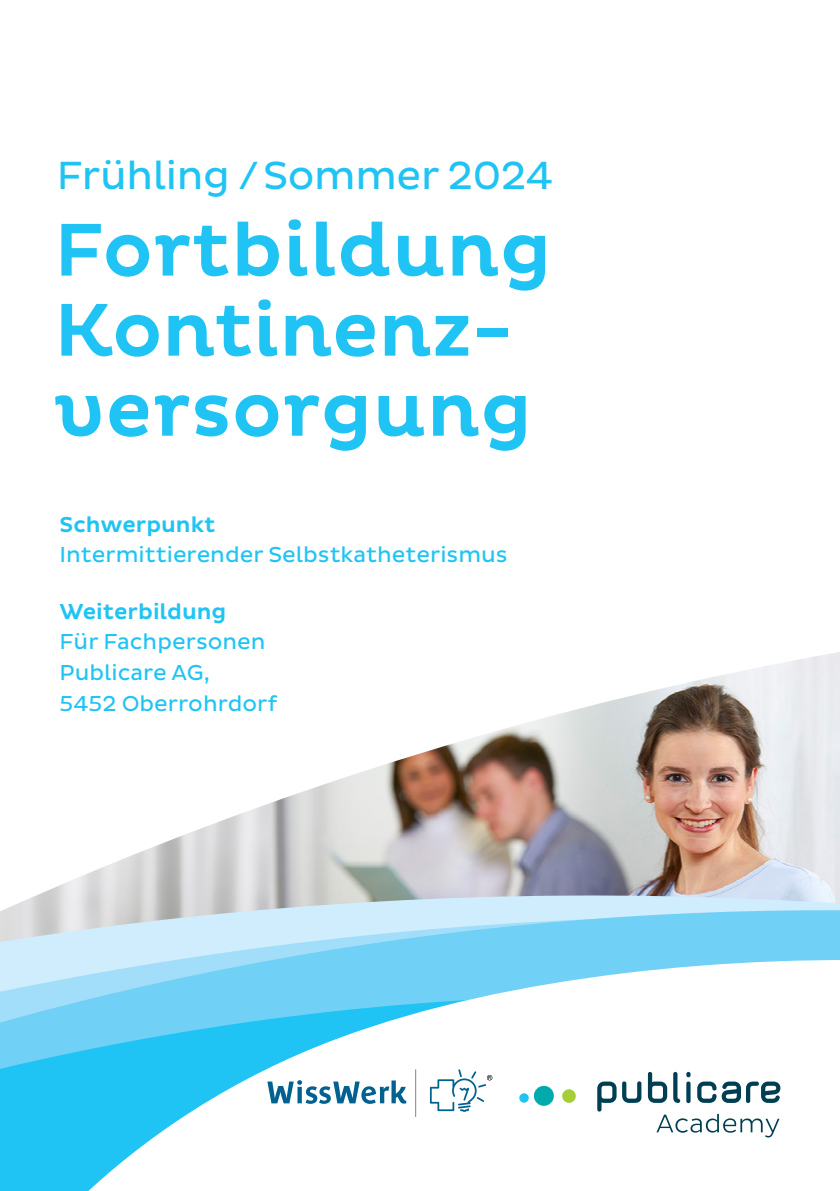
<style>
.page{position:relative;width:840px;height:1191px;background:#fff}
.page>*{position:absolute;margin:0;border:0;box-sizing:border-box;transform-origin:0 0}
.t1{font:500 76px/80px "Pluto";letter-spacing:.01em;color:#20c4f4}
.t2{font:40px "Pluto Sans";letter-spacing:-.01em;color:#20c4f4}
.t3{font:22px/30.8px "Pluto Sans";color:#20c4f4}
.t4{font:500 22px "Pluto Sans";color:#20c4f4}
</style>
<div class="page">
<img style="left:195px;top:652px;width:644px;height:179px">
<svg style="left:0;top:831px;width:839px;height:102px"></svg>
<svg style="left:0;top:933px;width:839px;height:258px"></svg>
<svg style="left:647px;top:1072px;width:19px;height:30px"></svg>
<svg style="left:672px;top:1071px;width:7px;height:32px"></svg>
<svg style="left:686px;top:1081px;width:4px;height:22px"></svg>
<svg style="left:686px;top:1071px;width:4px;height:6px"></svg>
<svg style="left:696px;top:1081px;width:84px;height:22px"></svg>
<svg style="left:597px;top:1081px;width:44px;height:30px"></svg>
<div style="left:562px;top:1089px;width:13px;height:13px;background:#a6ce39;border-radius:50%"></div>
<div style="left:533px;top:1085px;width:20px;height:20px;background:#00aaad;border-radius:50%"></div>
<div style="left:519px;top:1093px;width:9px;height:9px;background:#20c4f4;border-radius:50%"></div>
<svg style="left:656px;top:1113px;width:123px;height:24px"></svg>
<svg style="left:429px;top:1069px;width:63px;height:42px"></svg>
<svg style="left:415px;top:1069px;width:1px;height:48px"></svg>
<svg style="left:267px;top:1080px;width:139px;height:23px"></svg>
<h2 class="t2" style="left:57px;top:152px;width:497px">Frühling /Sommer 2024</h2>
<h1 class="t1" style="left:54px;top:212px;width:498px">Fortbildung<br>Kontinenz&shy;versorgung</h1>
<p class="t4" style="left:60px;top:511px;width:157px">Schwerpunkt</p>
<p class="t3" style="left:60px;top:540px;width:449px">Intermittierender Selbstkatheterismus</p>
<p class="t4" style="left:60px;top:598px;width:168px">Weiterbildung</p>
<p class="t3" style="left:60px;top:627px;width:219px">Für Fachpersonen<br>Publicare AG,<br>5452 Oberrohrdorf</p>
</div>
